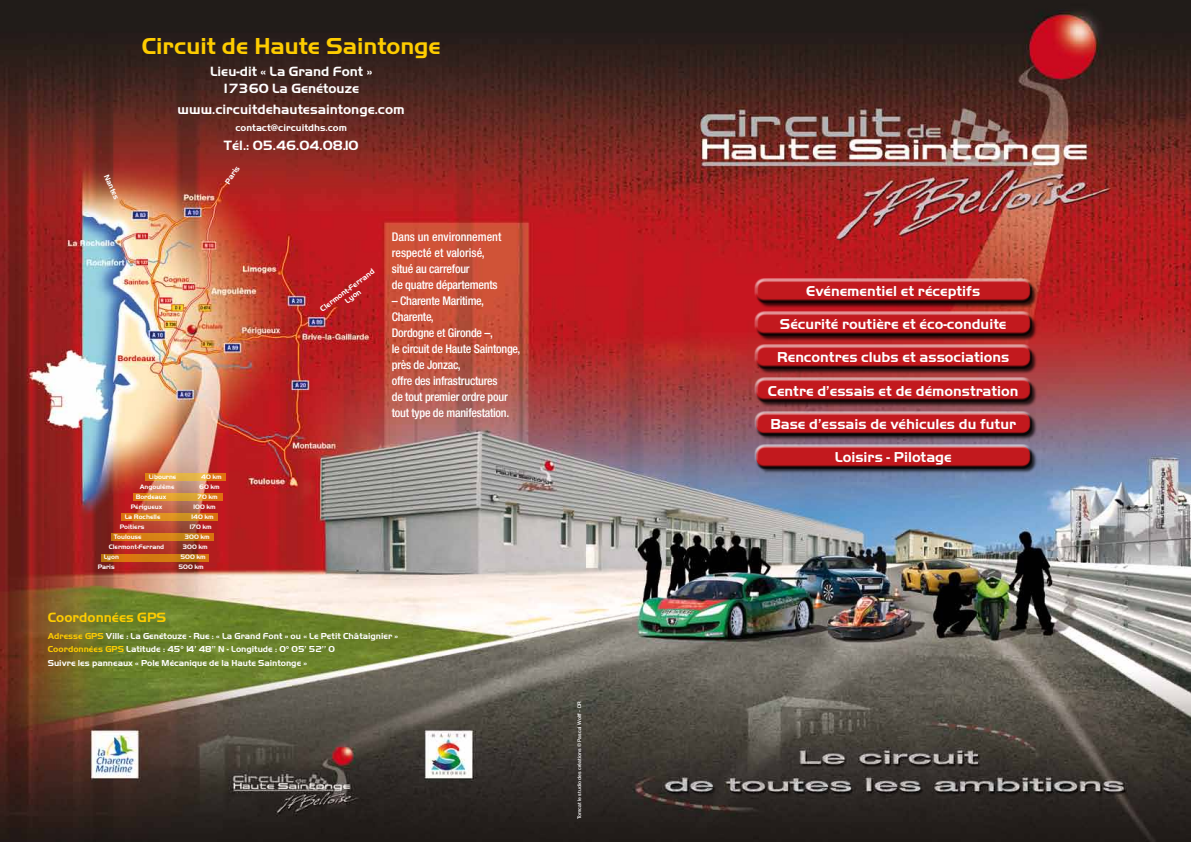
<style>
.page{position:relative;width:1191px;height:842px;background:#fff}
.page>*{position:absolute;margin:0;border:0;box-sizing:border-box;transform-origin:0 0}
.t1{font:24px "Handel Gothic";color:#fecc00}
.t2{font:14.9px "Handel Gothic";color:#fff}
.t3{font:14px "Handel Gothic";color:#fff}
.t4{font:14px "Handel Gothic";color:#fecc00}
.t5{font:13.9px/16.9px "Handel Gothic";color:#fff;text-align:center}
.t6{font:500 condensed 12px/16px "Helvetica Neue LT Std";letter-spacing:-.02em;color:#fff}
.t7{font:10px "Handel Gothic";color:#fff}
.t8{font:9px/13.8px "Handel Gothic";color:#fff}
.t9{font:8px/8.3px "Handel Gothic";color:#fff;text-align:center}
.t10{font:6.7px "Handel Gothic";color:#fff}
.t11{font:500 5px "Helvetica Neue LT Std";color:#fff}
.s1{color:#fecc00}
</style>
<div class="page">
<img style="left:0;top:0;width:1191px;height:842px">
<svg style="left:146px;top:473px;width:80px;height:8px"></svg>
<svg style="left:133px;top:493px;width:89px;height:8px"></svg>
<svg style="left:122px;top:513px;width:96px;height:8px"></svg>
<svg style="left:111px;top:533px;width:103px;height:8px"></svg>
<svg style="left:101px;top:554px;width:108px;height:7px"></svg>
<div style="left:757px;top:281px;width:280px;height:27px;background:#000;opacity:.75"></div>
<div style="left:754px;top:279px;width:277px;height:19px;background:#fff;opacity:.75"></div>
<div style="left:755px;top:283px;width:277px;height:20px;background:#000;opacity:.75"></div>
<div style="left:757px;top:314px;width:280px;height:27px;background:#000;opacity:.75"></div>
<div style="left:754px;top:311px;width:277px;height:20px;background:#fff;opacity:.75"></div>
<div style="left:755px;top:316px;width:277px;height:20px;background:#000;opacity:.75"></div>
<div style="left:757px;top:347px;width:280px;height:27px;background:#000;opacity:.75"></div>
<div style="left:754px;top:344px;width:277px;height:20px;background:#fff;opacity:.75"></div>
<div style="left:755px;top:349px;width:277px;height:20px;background:#000;opacity:.75"></div>
<div style="left:757px;top:380px;width:280px;height:27px;background:#000;opacity:.75"></div>
<div style="left:754px;top:378px;width:277px;height:19px;background:#fff;opacity:.75"></div>
<div style="left:755px;top:382px;width:277px;height:20px;background:#000;opacity:.75"></div>
<div style="left:757px;top:414px;width:280px;height:26px;background:#000;opacity:.75"></div>
<div style="left:754px;top:411px;width:277px;height:19px;background:#fff;opacity:.75"></div>
<div style="left:755px;top:415px;width:277px;height:21px;background:#000;opacity:.75"></div>
<div style="left:757px;top:447px;width:280px;height:27px;background:#000;opacity:.75"></div>
<div style="left:754px;top:444px;width:277px;height:20px;background:#fff;opacity:.75"></div>
<div style="left:755px;top:449px;width:277px;height:20px;background:#000;opacity:.75"></div>
<p class="t9" style="left:110px;top:173px;width:28px;rotate:67deg">Nantes</p>
<h1 class="t1" style="left:142px;top:32px;width:300px">Circuit de Haute Saintonge</h1>
<p class="t5" style="left:210px;top:63px;width:164px">Lieu-dit « La Grand Font »<br>17360 La Genétouze</p>
<p class="t3" style="left:178px;top:101px;width:229px">www.circuitdehautesaintonge.com</p>
<p class="t7" style="left:235px;top:121px;width:113px">contact@circuitdhs.com</p>
<p class="t3" style="left:224px;top:137px;width:136px">Tél.: 05.46.04.08.10</p>
<p class="t9" style="left:223px;top:181px;width:22px;rotate:-57deg">Paris</p>
<p class="t9" style="left:318px;top:306px;width:68px;rotate:-37deg">Clermont-Ferrand<br>Lyon</p>
<p class="t6" style="left:392px;top:229px;width:111px">Dans un environnement respecté et valorisé, situé au carrefour<br>de quatre départements</p>
<p class="t6" style="left:392px;top:293px;width:130px">– Charente Maritime,<br>Charente,<br>Dordogne et Gironde –,<br>le circuit de Haute Saintonge, près de Jonzac,<br>offre des infrastructures<br>de tout premier ordre pour tout type de manifestation.</p>
<p class="t10" style="left:149px;top:472px;width:29px">Libourne</p>
<p class="t10" style="left:201px;top:472px;width:22px">40 km</p>
<p class="t10" style="left:140px;top:482px;width:36px">Angoulême</p>
<p class="t10" style="left:199px;top:482px;width:22px">60 km</p>
<p class="t10" style="left:136px;top:493px;width:32px">Bordeaux</p>
<p class="t10" style="left:197px;top:493px;width:22px">70 km</p>
<p class="t10" style="left:131px;top:503px;width:33px">Périgueux</p>
<p class="t10" style="left:193px;top:503px;width:24px">100 km</p>
<p class="t10" style="left:125px;top:513px;width:37px">La Rochelle</p>
<p class="t10" style="left:191px;top:513px;width:24px">140 km</p>
<p class="t10" style="left:120px;top:523px;width:26px">Poitiers</p>
<p class="t10" style="left:189px;top:523px;width:24px">170 km</p>
<p class="t10" style="left:114px;top:533px;width:30px">Toulouse</p>
<p class="t10" style="left:184px;top:533px;width:27px">300 km</p>
<p class="t10" style="left:109px;top:543px;width:57px">Clermont-Ferrand</p>
<p class="t10" style="left:182px;top:543px;width:27px">300 km</p>
<p class="t10" style="left:104px;top:553px;width:17px">Lyon</p>
<p class="t10" style="left:180px;top:553px;width:27px">500 km</p>
<p class="t10" style="left:98px;top:563px;width:19px">Paris</p>
<p class="t10" style="left:178px;top:563px;width:27px">500 km</p>
<p class="t4" style="left:48px;top:609px;width:120px">Coordonnées GPS</p>
<p class="t8" style="left:48px;top:629px;width:352px"><span class="s1">Adresse GPS</span> Ville : La Genétouze - Rue : « La Grand Font » ou « Le Petit Châtaignier »<br><span class="s1">Coordonnées GPS</span> Latitude : 45° 14’ 48’’ N - Longitude : 0° 05’ 52’’ O<br>Suivre les panneaux « Pole Mécanique de la Haute Saintonge »</p>
<p class="t11" style="left:576px;top:819px;width:119px;rotate:-90deg">Tomcat le studio des créations © Pascal Wolff - DR</p>
<p class="t2" style="left:806px;top:282px;width:175px">Evénementiel et réceptifs</p>
<p class="t2" style="left:780px;top:315px;width:228px">Sécurité routière et éco-conduite</p>
<p class="t2" style="left:777px;top:349px;width:234px">Rencontres clubs et associations</p>
<p class="t2" style="left:768px;top:382px;width:252px">Centre d’essais et de démonstration</p>
<p class="t2" style="left:770px;top:415px;width:247px">Base d’essais de véhicules du futur</p>
<p class="t2" style="left:834px;top:448px;width:118px">Loisirs - Pilotage</p>
</div>
